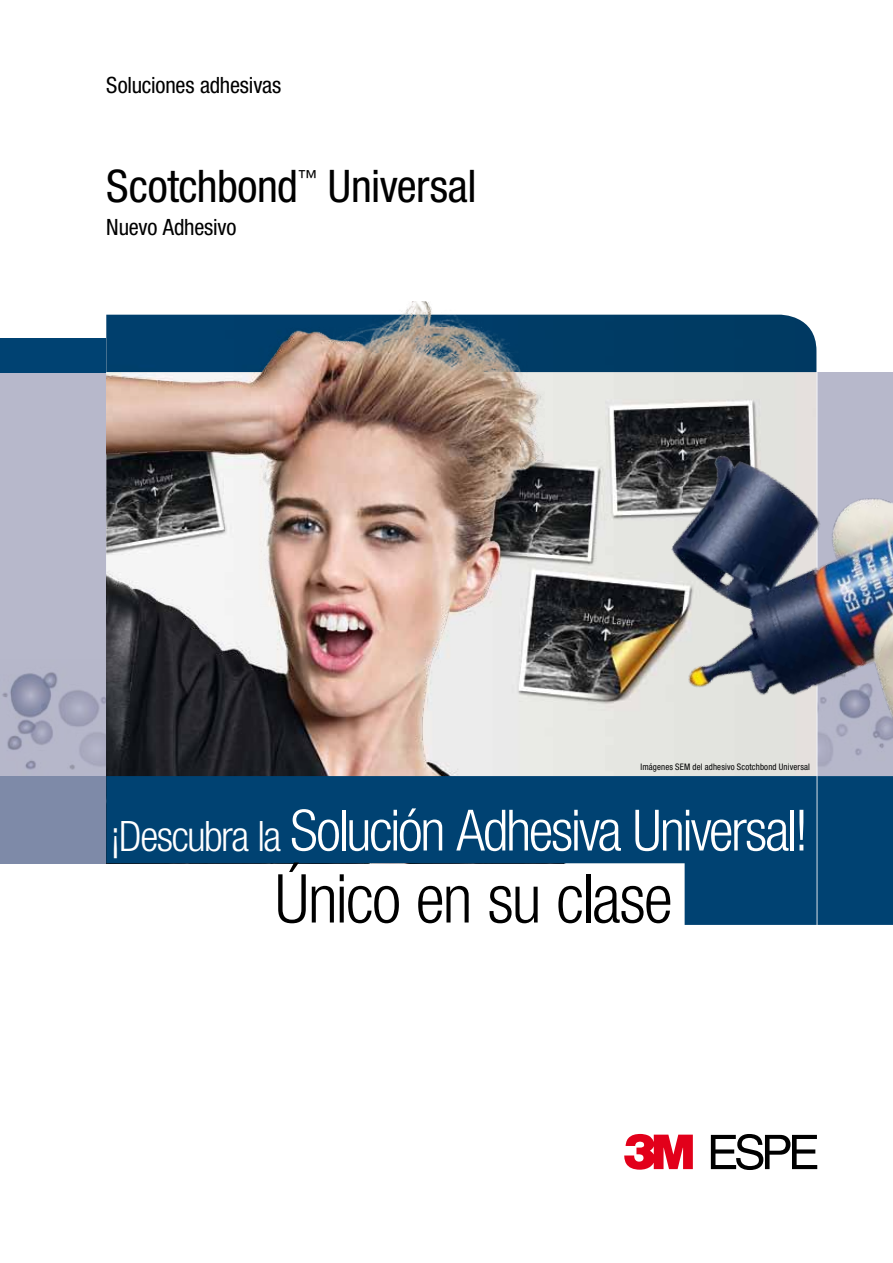
<style>
.page{position:relative;width:893px;height:1263px;background:#fff}
.page>*{position:absolute;margin:0;border:0;box-sizing:border-box;transform-origin:0 0}
.t1{font:300 condensed 67.5px "Helvetica Neue LT Std";letter-spacing:-.03em;color:#000}
.t2{font:300 condensed 57px "Helvetica Neue LT Std";letter-spacing:-.04em;color:#fff}
.t3{font:condensed 45px "Helvetica Neue LT Std";letter-spacing:-.01em;color:#000}
.t4{font:condensed 22.5px "Helvetica Neue LT Std";letter-spacing:-.01em;color:#000}
.t5{font:condensed 19.5px "Helvetica Neue LT Std";color:#000}
.t6{font:condensed 9px "Helvetica Neue LT Std";letter-spacing:.015em;color:#000}
.s1{font-size:42px}
</style>
<div class="page">
<div style="left:0;top:372px;width:893px;height:404px;background:#b7b8cb"></div>
<div style="left:0;top:776px;width:106px;height:87px;background:#7e8aa8"></div>
<div style="left:0;top:338px;width:106px;height:34px;background:#004272"></div>
<img style="left:2px;top:672px;width:104px;height:98px">
<img style="left:106px;top:302px;width:710px;height:474px">
<img style="left:818px;top:742px;width:66px;height:24px">
<svg style="left:106px;top:776px;width:787px;height:149px;fill:#004272"></svg>
<hr style="left:816px;top:372px;width:2px;height:563px;background:#fff">
<img style="left:634px;top:434px;width:259px;height:308px">
<svg style="left:624px;top:1134px;width:69px;height:36px"></svg>
<svg style="left:711px;top:1134px;width:106px;height:36px"></svg>
<h3 class="t4" style="left:106px;top:72px;width:177px">Soluciones adhesivas</h3>
<h3 class="t3" style="left:106px;top:160px;width:193px">Scotchbond</h3>
<h3 class="t5" style="left:298px;top:166px;width:21px">™</h3>
<h3 class="t3" style="left:328px;top:160px;width:150px">Universal</h3>
<h3 class="t4" style="left:106px;top:214px;width:132px">Nuevo Adhesivo</h3>
<p class="t6" style="left:640px;top:761px;width:171px">Imágenes SEM del adhesivo Scotchbond Universal</p>
<h2 class="t2" style="left:111px;top:798px;width:699px"><span class="s1">¡Descubra la</span> Solución Adhesiva Universal!</h2>
<h1 class="t1" style="left:275px;top:860px;width:399px">Único en su clase</h1>
</div>
